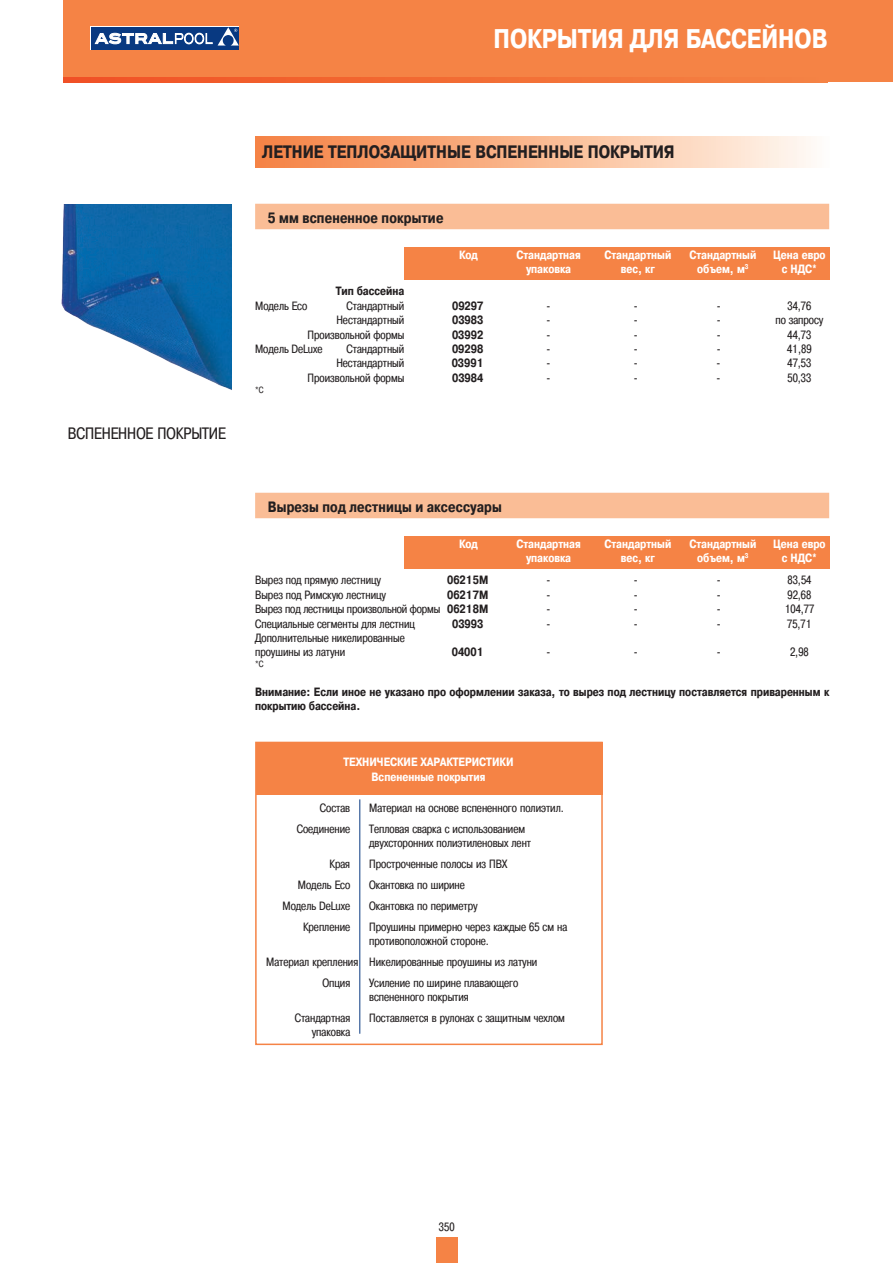
<style>
.page{position:relative;width:893px;height:1263px;background:#fff}
.page>*{position:absolute;margin:0;border:0;box-sizing:border-box;transform-origin:0 0}
.t1{font:700 27px "Pragmatica Cond C";color:#fff}
.t2{font:700 18px "Pragmatica Cond C";color:#231f20}
.t3{font:16.5px "Pragmatica Cond C";color:#231f20}
.t4{font:700 15px "Pragmatica Cond C";letter-spacing:.01em;color:#231f20}
.t5{font:12px/14.4px "Pragmatica Cond C";color:#231f20}
.t6{font:700 12px/14.4px "Pragmatica Cond C";color:#fff;text-align:center}
.t7{font:700 12px/14.4px "Pragmatica Cond C";color:#231f20}
.t8{font:9px "Pragmatica Cond C";color:#231f20}
.s1{font-weight:700}
</style>
<div class="page">
<div style="left:64px;top:0;width:829px;height:77px;background:#f58345"></div>
<div style="left:827px;top:74px;width:66px;height:8px;background:#f58345"></div>
<svg style="left:64px;top:78px;width:763px;height:4px"></svg>
<div style="left:91px;top:27px;width:148px;height:23px;background:#083981"></div>
<svg style="left:95px;top:27px;width:144px;height:19px"></svg>
<div style="left:255px;top:204px;width:574px;height:25px;background:#fabd96"></div>
<div style="left:255px;top:493px;width:574px;height:25px;background:#fabd96"></div>
<div style="left:256px;top:741px;width:347px;height:53px;background:#f58345"></div>
<div style="left:255px;top:742px;width:348px;height:303px;border:2px solid #f58345"></div>
<hr style="left:359px;top:799px;width:1px;height:235px;background:#083981">
<img style="left:62px;top:204px;width:170px;height:186px">
<div style="left:404px;top:247px;width:425px;height:33px;background:#f58345"></div>
<div style="left:404px;top:536px;width:425px;height:32px;background:#f58345"></div>
<div style="left:436px;top:1237px;width:21px;height:26px;background:#f58345"></div>
<div style="left:256px;top:137px;width:573px;height:30px;background:linear-gradient(to right,#f57f3e,#fff9f1)"></div>
<h1 class="t1" style="left:493px;top:24px;width:336px">ПОКРЫТИЯ ДЛЯ БАССЕЙНОВ</h1>
<h3 class="t3" style="left:68px;top:424px;width:160px">ВСПЕНЕННОЕ ПОКРЫТИЕ</h3>
<h2 class="t2" style="left:262px;top:142px;width:414px">ЛЕТНИЕ ТЕПЛОЗАЩИТНЫЕ ВСПЕНЕННЫЕ ПОКРЫТИЯ</h2>
<p class="t4" style="left:268px;top:209px;width:177px">5 мм вспененное покрытие</p>
<p class="t7" style="left:336px;top:284px;width:70px">Тип бассейна</p>
<p class="t6" style="left:459px;top:248px;width:20px">Код</p>
<p class="t6" style="left:516px;top:248px;width:66px">Стандартная</p>
<p class="t6" style="left:604px;top:248px;width:68px">Стандартный</p>
<p class="t6" style="left:689px;top:248px;width:68px">Стандартный</p>
<p class="t6" style="left:773px;top:248px;width:54px">Цена евро</p>
<p class="t6" style="left:526px;top:262px;width:46px">упаковка</p>
<p class="t6" style="left:621px;top:262px;width:35px">вес, кг</p>
<p class="t6" style="left:697px;top:262px;width:53px">объем, м<sup>3</sup></p>
<p class="t6" style="left:782px;top:262px;width:37px">с НДС*</p>
<p class="t5" style="left:255px;top:298px;width:54px">Модель Eco</p>
<p class="t5" style="left:346px;top:298px;width:59px">Стандартный</p>
<p class="t7" style="left:452px;top:298px;width:33px">09297</p>
<p class="t5" style="left:547px;top:298px;width:5px">-</p>
<p class="t5" style="left:634px;top:298px;width:5px">-</p>
<p class="t5" style="left:717px;top:298px;width:5px">-</p>
<p class="t5" style="left:788px;top:298px;width:25px">34,76</p>
<p class="t5" style="left:336px;top:313px;width:69px">Нестандартный</p>
<p class="t7" style="left:452px;top:313px;width:33px">03983</p>
<p class="t5" style="left:547px;top:313px;width:5px">-</p>
<p class="t5" style="left:634px;top:313px;width:5px">-</p>
<p class="t5" style="left:717px;top:313px;width:5px">-</p>
<p class="t5" style="left:775px;top:313px;width:49px">по запросу</p>
<p class="t5" style="left:308px;top:327px;width:98px">Произвольной формы</p>
<p class="t7" style="left:452px;top:327px;width:33px">03992</p>
<p class="t5" style="left:547px;top:327px;width:5px">-</p>
<p class="t5" style="left:634px;top:327px;width:5px">-</p>
<p class="t5" style="left:717px;top:327px;width:5px">-</p>
<p class="t5" style="left:788px;top:327px;width:25px">44,73</p>
<p class="t5" style="left:255px;top:342px;width:69px">Модель DeLuxe</p>
<p class="t5" style="left:346px;top:342px;width:59px">Стандартный</p>
<p class="t7" style="left:452px;top:342px;width:33px">09298</p>
<p class="t5" style="left:547px;top:342px;width:5px">-</p>
<p class="t5" style="left:634px;top:342px;width:5px">-</p>
<p class="t5" style="left:717px;top:342px;width:5px">-</p>
<p class="t5" style="left:787px;top:342px;width:26px">41,89</p>
<p class="t5" style="left:336px;top:356px;width:69px">Нестандартный</p>
<p class="t7" style="left:452px;top:356px;width:34px">03991</p>
<p class="t5" style="left:547px;top:356px;width:5px">-</p>
<p class="t5" style="left:634px;top:356px;width:5px">-</p>
<p class="t5" style="left:717px;top:356px;width:5px">-</p>
<p class="t5" style="left:788px;top:356px;width:25px">47,53</p>
<p class="t5" style="left:308px;top:370px;width:98px">Произвольной формы</p>
<p class="t7" style="left:452px;top:370px;width:33px">03984</p>
<p class="t5" style="left:547px;top:370px;width:5px">-</p>
<p class="t5" style="left:634px;top:370px;width:5px">-</p>
<p class="t5" style="left:717px;top:370px;width:5px">-</p>
<p class="t5" style="left:787px;top:370px;width:25px">50,33</p>
<p class="t8" style="left:255px;top:384px;width:10px">*C</p>
<p class="t4" style="left:268px;top:498px;width:235px">Вырезы под лестницы и аксеcсуары</p>
<p class="t6" style="left:459px;top:537px;width:20px">Код</p>
<p class="t6" style="left:516px;top:537px;width:66px">Стандартная</p>
<p class="t6" style="left:604px;top:537px;width:68px">Стандартный</p>
<p class="t6" style="left:689px;top:537px;width:68px">Стандартный</p>
<p class="t6" style="left:773px;top:537px;width:54px">Цена евро</p>
<p class="t6" style="left:526px;top:551px;width:46px">упаковка</p>
<p class="t6" style="left:621px;top:551px;width:35px">вес, кг</p>
<p class="t6" style="left:697px;top:551px;width:53px">объем, м<sup>3</sup></p>
<p class="t6" style="left:782px;top:551px;width:37px">с НДС*</p>
<p class="t5" style="left:255px;top:573px;width:127px">Вырез под прямую лестницу</p>
<p class="t7" style="left:447px;top:573px;width:43px">06215M</p>
<p class="t5" style="left:547px;top:573px;width:5px">-</p>
<p class="t5" style="left:634px;top:573px;width:5px">-</p>
<p class="t5" style="left:717px;top:573px;width:5px">-</p>
<p class="t5" style="left:787px;top:573px;width:25px">83,54</p>
<p class="t5" style="left:255px;top:587px;width:132px">Вырез под Римскую лестницу</p>
<p class="t7" style="left:447px;top:587px;width:43px">06217M</p>
<p class="t5" style="left:547px;top:587px;width:5px">-</p>
<p class="t5" style="left:634px;top:587px;width:5px">-</p>
<p class="t5" style="left:717px;top:587px;width:5px">-</p>
<p class="t5" style="left:787px;top:587px;width:25px">92,68</p>
<p class="t5" style="left:255px;top:602px;width:235px">Вырез под лестницы произвольной формы <span class="s1">06218M</span></p>
<p class="t5" style="left:547px;top:602px;width:5px">-</p>
<p class="t5" style="left:634px;top:602px;width:5px">-</p>
<p class="t5" style="left:717px;top:602px;width:5px">-</p>
<p class="t5" style="left:785px;top:602px;width:31px">104,77</p>
<p class="t5" style="left:255px;top:616px;width:161px">Специальные сегменты для лестниц</p>
<p class="t7" style="left:452px;top:616px;width:33px">03993</p>
<p class="t5" style="left:547px;top:616px;width:5px">-</p>
<p class="t5" style="left:634px;top:616px;width:5px">-</p>
<p class="t5" style="left:717px;top:616px;width:5px">-</p>
<p class="t5" style="left:787px;top:616px;width:26px">75,71</p>
<p class="t5" style="left:255px;top:631px;width:151px">Дополнительные никелированные проушины из латуни</p>
<p class="t7" style="left:452px;top:645px;width:33px">04001</p>
<p class="t5" style="left:547px;top:645px;width:5px">-</p>
<p class="t5" style="left:634px;top:645px;width:5px">-</p>
<p class="t5" style="left:717px;top:645px;width:5px">-</p>
<p class="t5" style="left:790px;top:645px;width:20px">2,98</p>
<p class="t8" style="left:255px;top:659px;width:10px">*C</p>
<p class="t7" style="left:255px;top:685px;width:576px">Внимание: Если иное не указано про оформлении заказа, то вырез под лестницу поставляется приваренным к покрытию бассейна.</p>
<p class="t6" style="left:343px;top:755px;width:172px">ТЕХНИЧЕСКИЕ ХАРАКТЕРИСТИКИ<br>Вспененные покрытия</p>
<p class="t5" style="left:320px;top:801px;width:32px">Состав</p>
<p class="t5" style="left:369px;top:801px;width:196px">Материал на основе вспененного полиэтил.</p>
<p class="t5" style="left:297px;top:822px;width:55px">Соединение</p>
<p class="t5" style="left:369px;top:822px;width:163px">Тепловая сварка с использованием двухсторонних полиэтиленовых лент</p>
<p class="t5" style="left:330px;top:857px;width:22px">Края</p>
<p class="t5" style="left:369px;top:857px;width:140px">Простроченные полосы из ПВХ</p>
<p class="t5" style="left:298px;top:878px;width:54px">Модель Eco</p>
<p class="t5" style="left:369px;top:878px;width:97px">Окантовка по ширине</p>
<p class="t5" style="left:282px;top:898px;width:69px">Модель DeLuxe</p>
<p class="t5" style="left:369px;top:898px;width:110px">Окантовка по периметру</p>
<p class="t5" style="left:303px;top:919px;width:49px">Крепление</p>
<p class="t5" style="left:369px;top:919px;width:200px">Проушины примерно через каждые 65 см на противоположной стороне.</p>
<p class="t5" style="left:322px;top:951px;width:217px;line-height:20.7px;text-indent:-56px">Материал крепления Никелированные проушины из латуни<br>Опция</p>
<p class="t5" style="left:369px;top:975px;width:151px">Усиление по ширине плавающего вспененного покрытия</p>
<p class="t5" style="left:295px;top:1010px;width:57px">Стандартная</p>
<p class="t5" style="left:369px;top:1010px;width:197px">Поставляется в рулонах с защитным чехлом</p>
<p class="t5" style="left:312px;top:1025px;width:40px">упаковка</p>
<p class="t5" style="left:439px;top:1220px;width:17px">350</p>
</div>
